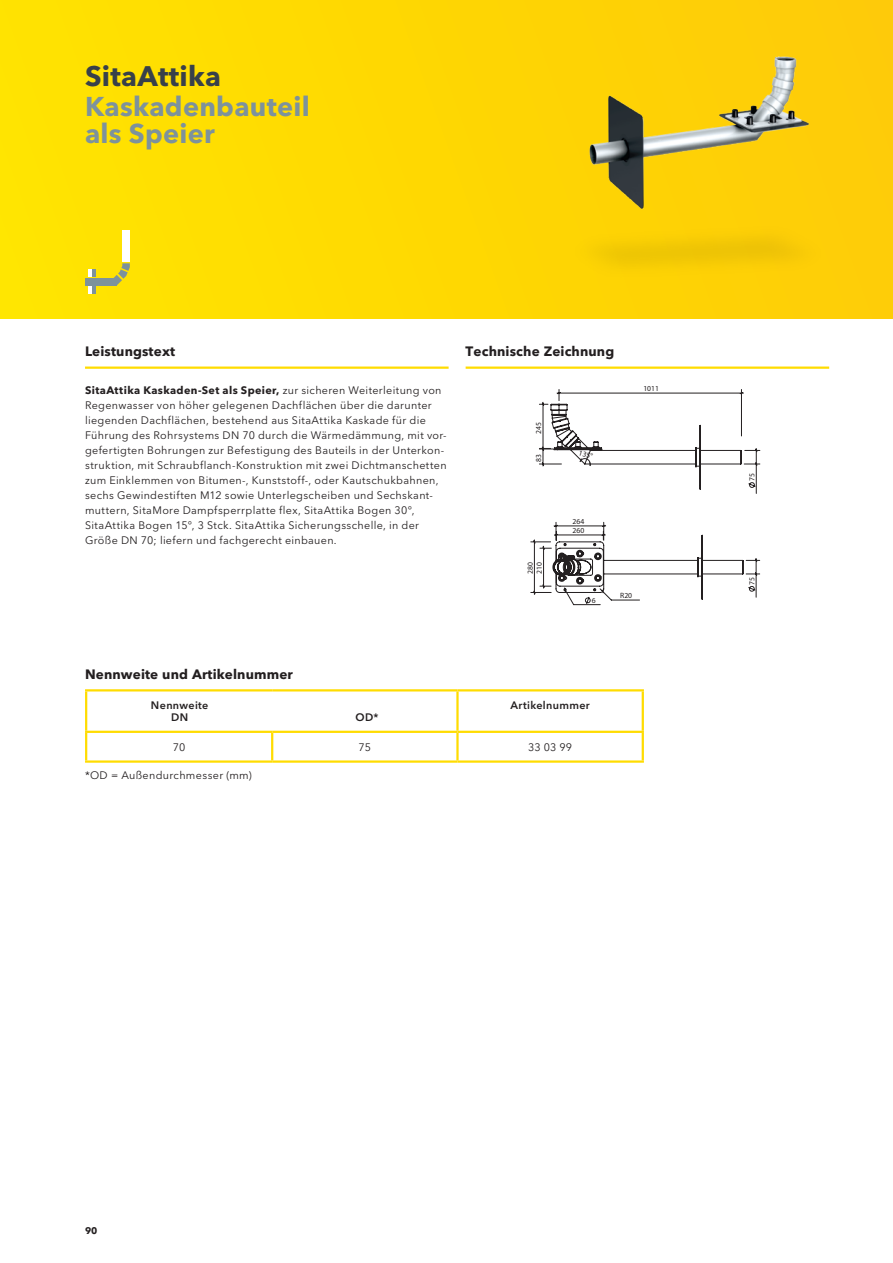
<style>
.page{position:relative;width:893px;height:1263px;background:#fff}
.page>*{position:absolute;margin:0;border:0;box-sizing:border-box;transform-origin:0 0}
.t1{font:700 28.05px "Avenir Next W1 G";letter-spacing:.01em;color:#38404a}
.t2{font:700 27px/27px "Avenir Next W1 G";letter-spacing:.01em;color:#7d929c}
.t3{font:700 13.5px "Avenir Next W1 G";letter-spacing:.01em;color:#231f20}
.t4{font:10.8px/15px "Avenir Next W1 G";letter-spacing:.03em;color:#231f20}
.t5{font:600 10.8px/12px "Avenir Next W1 G";letter-spacing:.03em;color:#231f20;text-align:center}
.t6{font:700 9.6px "Avenir Next W1 G";color:#231f20}
.t7{font:7.65px/9.1px "Arial";color:#231f20}
.s1{font-weight:700}
</style>
<div class="page">
<div style="left:0;top:0;width:893px;height:319px;background:linear-gradient(to right,#ffe400,#feca08)"></div>
<img style="left:539px;top:39px;width:306px;height:280px">
<div style="left:85px;top:278px;width:32px;height:8px;background:#7d929c"></div>
<svg style="left:111px;top:263px;width:19px;height:23px"></svg>
<svg style="left:88px;top:269px;width:8px;height:8px"></svg>
<svg style="left:88px;top:286px;width:8px;height:8px"></svg>
<div style="left:122px;top:230px;width:8px;height:31px;background:#fff"></div>
<svg style="left:530px;top:389px;width:230px;height:216px"></svg>
<hr style="left:85px;top:366px;width:364px;height:3px;background:#ffdc01">
<hr style="left:466px;top:366px;width:363px;height:3px;background:#ffdc01">
<hr style="left:85px;top:691px;width:2px;height:40px;background:#ffdc01">
<hr style="left:85px;top:689px;width:187px;height:2px;background:#ffdc01">
<hr style="left:272px;top:689px;width:185px;height:2px;background:#ffdc01">
<hr style="left:456px;top:691px;width:3px;height:40px;background:#ffdc01">
<hr style="left:457px;top:689px;width:187px;height:2px;background:#ffdc01">
<hr style="left:642px;top:691px;width:2px;height:40px;background:#ffdc01">
<hr style="left:85px;top:733px;width:2px;height:27px;background:#ffdc01">
<hr style="left:85px;top:731px;width:187px;height:2px;background:#ffdc01">
<hr style="left:85px;top:760px;width:187px;height:3px;background:#ffdc01">
<hr style="left:271px;top:733px;width:2px;height:27px;background:#ffdc01">
<hr style="left:272px;top:731px;width:185px;height:2px;background:#ffdc01">
<hr style="left:272px;top:760px;width:185px;height:3px;background:#ffdc01">
<hr style="left:456px;top:733px;width:3px;height:27px;background:#ffdc01">
<hr style="left:457px;top:731px;width:187px;height:2px;background:#ffdc01">
<hr style="left:642px;top:733px;width:2px;height:27px;background:#ffdc01">
<hr style="left:457px;top:760px;width:187px;height:3px;background:#ffdc01">
<h1 class="t1" style="left:85px;top:59px;width:137px">SitaAttika</h1>
<h2 class="t2" style="left:85px;top:93px;width:226px">Kaskadenbauteil als Speier</h2>
<p class="t3" style="left:85px;top:343px;width:92px">Leistungstext</p>
<p class="t3" style="left:466px;top:343px;width:150px">Technische Zeichnung</p>
<p class="t4" style="left:85px;top:383px;width:363px"><span class="s1">SitaAttika Kaskaden-Set als Speier,</span> zur sicheren Weiterleitung von Regenwasser von höher gelegenen Dachflächen über die darunter liegenden Dachflächen, bestehend aus SitaAttika Kaskade für die Führung des Rohrsystems DN 70 durch die Wärmedämmung, mit vor&shy;gefertigten Bohrungen zur Befestigung des Bauteils in der Unterkon&shy;struktion, mit Schraubflanch-Konstruktion mit zwei Dichtmanschetten zum Einklemmen von Bitumen-, Kunststoff-, oder Kautschukbahnen, sechs Gewindestiften M12 sowie Unterlegscheiben und Sechskant&shy;muttern, SitaMore Dampfsperrplatte flex, SitaAttika Bogen 30°, SitaAttika Bogen 15°, 3 Stck. SitaAttika Sicherungsschelle, in der Größe DN 70; liefern und fachgerecht einbauen.</p>
<p class="t7" style="left:534px;top:434px;width:13px;rotate:-90deg">245</p>
<p class="t7" style="left:580px;top:448px;width:16px;rotate:17deg">135°</p>
<p class="t7" style="left:534px;top:462px;width:9px;rotate:-90deg">83</p>
<p class="t7" style="left:572px;top:517px;width:13px">264<br>260</p>
<p class="t7" style="left:525px;top:574px;width:13px;rotate:-90deg">280<br>210</p>
<p class="t7" style="left:592px;top:596px;width:5px">6</p>
<p class="t7" style="left:620px;top:591px;width:13px">R20</p>
<p class="t7" style="left:643px;top:384px;width:17px">1011</p>
<p class="t3" style="left:85px;top:666px;width:209px">Nennweite und Artikelnummer</p>
<p class="t5" style="left:151px;top:699px;width:59px">Nennweite<br>DN</p>
<p class="t5" style="left:356px;top:711px;width:25px">OD*</p>
<p class="t5" style="left:510px;top:699px;width:81px">Artikelnummer</p>
<p class="t4" style="left:173px;top:739px;width:14px">70</p>
<p class="t4" style="left:359px;top:739px;width:14px">75</p>
<p class="t4" style="left:528px;top:739px;width:45px">33 03 99</p>
<p class="t4" style="left:85px;top:768px;width:168px">*OD = Außendurchmesser (mm)</p>
<p class="t7" style="left:747px;top:481px;width:9px;rotate:-90deg">75</p>
<p class="t7" style="left:747px;top:585px;width:9px;rotate:-90deg">75</p>
<p class="t6" style="left:85px;top:1224px;width:14px">90</p>
</div>
